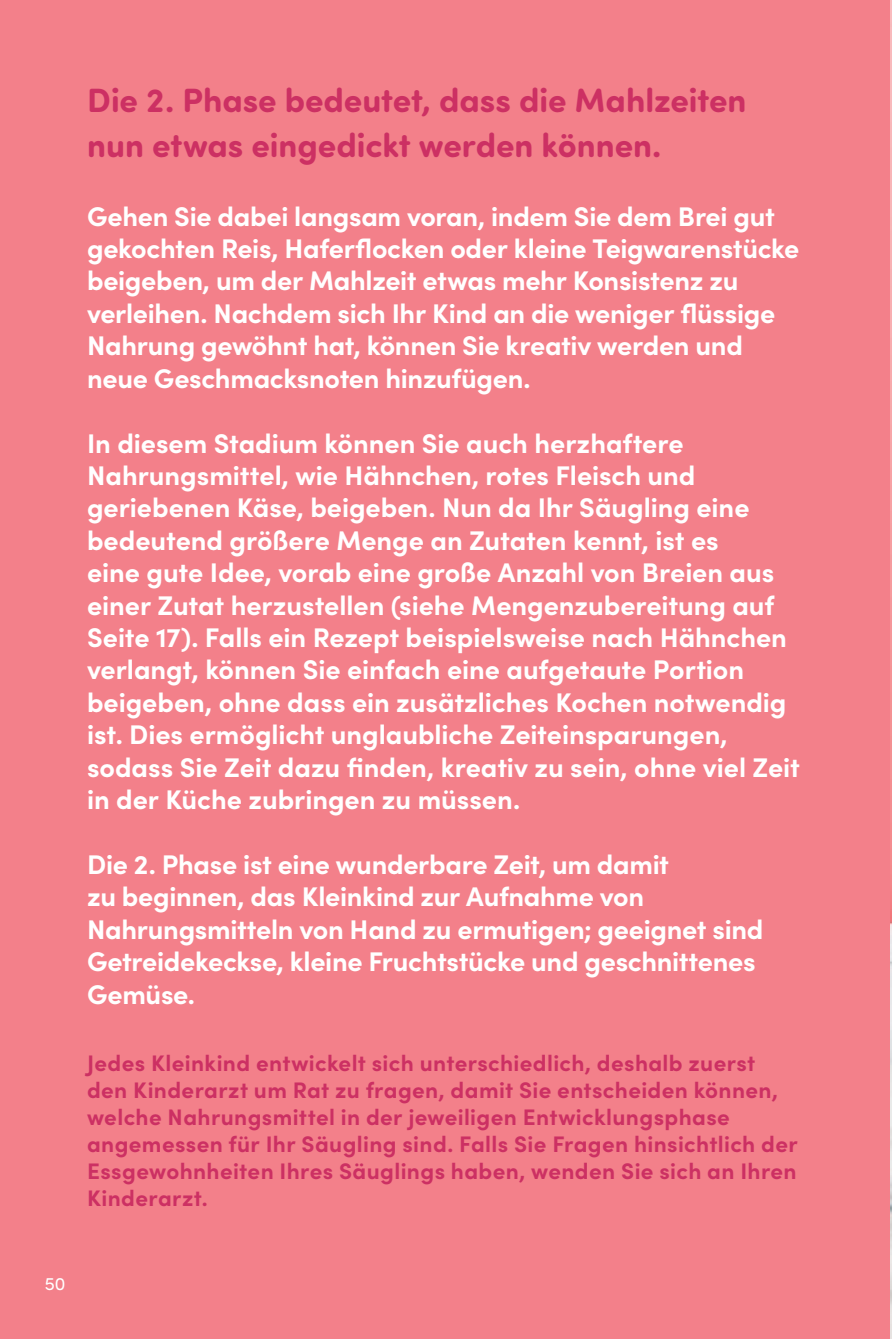
<style>
.page{position:relative;width:892px;height:1339px;background:#fff}
.page>*{position:absolute;margin:0;border:0;box-sizing:border-box;transform-origin:0 0}
.t1{font:700 33.75px/45px "Sofia Pro Soft";color:#cc3063}
.t2{font:700 27px/32.4px "Sofia Pro";letter-spacing:-.005em;color:#fff}
.t3{font:700 22.5px/27px "Sofia Pro";letter-spacing:.015em;color:#cc3063}
.t4{font:18px "Sofia Pro";color:#fff}
</style>
<div class="page">
<div style="left:0;top:0;width:891px;height:1339px;background:#f3808a"></div>
<img style="left:891px;top:1px;width:1px;height:1335px">
<p class="t1" style="left:87px;top:76px;width:661px">Die 2. Phase bedeutet, dass die Mahlzeiten nun etwas eingedickt werden können.</p>
<p class="t2" style="left:87px;top:198px;width:714px">Gehen Sie dabei langsam voran, indem Sie dem Brei gut gekochten Reis, Haferflocken oder kleine Teigwarenstücke beigeben, um der Mahlzeit etwas mehr Konsistenz zu verleihen. Nachdem sich Ihr Kind an die weniger flüssige Nahrung gewöhnt hat, können Sie kreativ werden und neue Geschmacksnoten hinzufügen.</p>
<p class="t2" style="left:87px;top:425px;width:714px">In diesem Stadium können Sie auch herzhaftere Nahrungsmittel, wie Hähnchen, rotes Fleisch und geriebenen Käse, beigeben. Nun da Ihr Säugling eine bedeutend größere Menge an Zutaten kennt, ist es<br>eine gute Idee, vorab eine große Anzahl von Breien aus einer Zutat herzustellen (siehe Mengenzubereitung auf Seite 17). Falls ein Rezept beispielsweise nach Hähnchen verlangt, können Sie einfach eine aufgetaute Portion beigeben, ohne dass ein zusätzliches Kochen notwendig ist. Dies ermöglicht unglaubliche Zeiteinsparungen, sodass Sie Zeit dazu finden, kreativ zu sein, ohne viel Zeit in der Küche zubringen zu müssen.</p>
<p class="t2" style="left:87px;top:846px;width:678px">Die 2. Phase ist eine wunderbare Zeit, um damit<br>zu beginnen, das Kleinkind zur Aufnahme von Nahrungsmitteln von Hand zu ermutigen; geeignet sind Getreidekeckse, kleine Fruchtstücke und geschnittenes Gemüse.</p>
<p class="t3" style="left:87px;top:1047px;width:712px">Jedes Kleinkind entwickelt sich unterschiedlich, deshalb zuerst den Kinderarzt um Rat zu fragen, damit Sie entscheiden können, welche Nahrungsmittel in der jeweiligen Entwicklungsphase angemessen für Ihr Säugling sind. Falls Sie Fragen hinsichtlich der Essgewohnheiten Ihres Säuglings haben, wenden Sie sich an Ihren Kinderarzt.</p>
<p class="t4" style="left:45px;top:1270px;width:22px">50</p>
</div>
